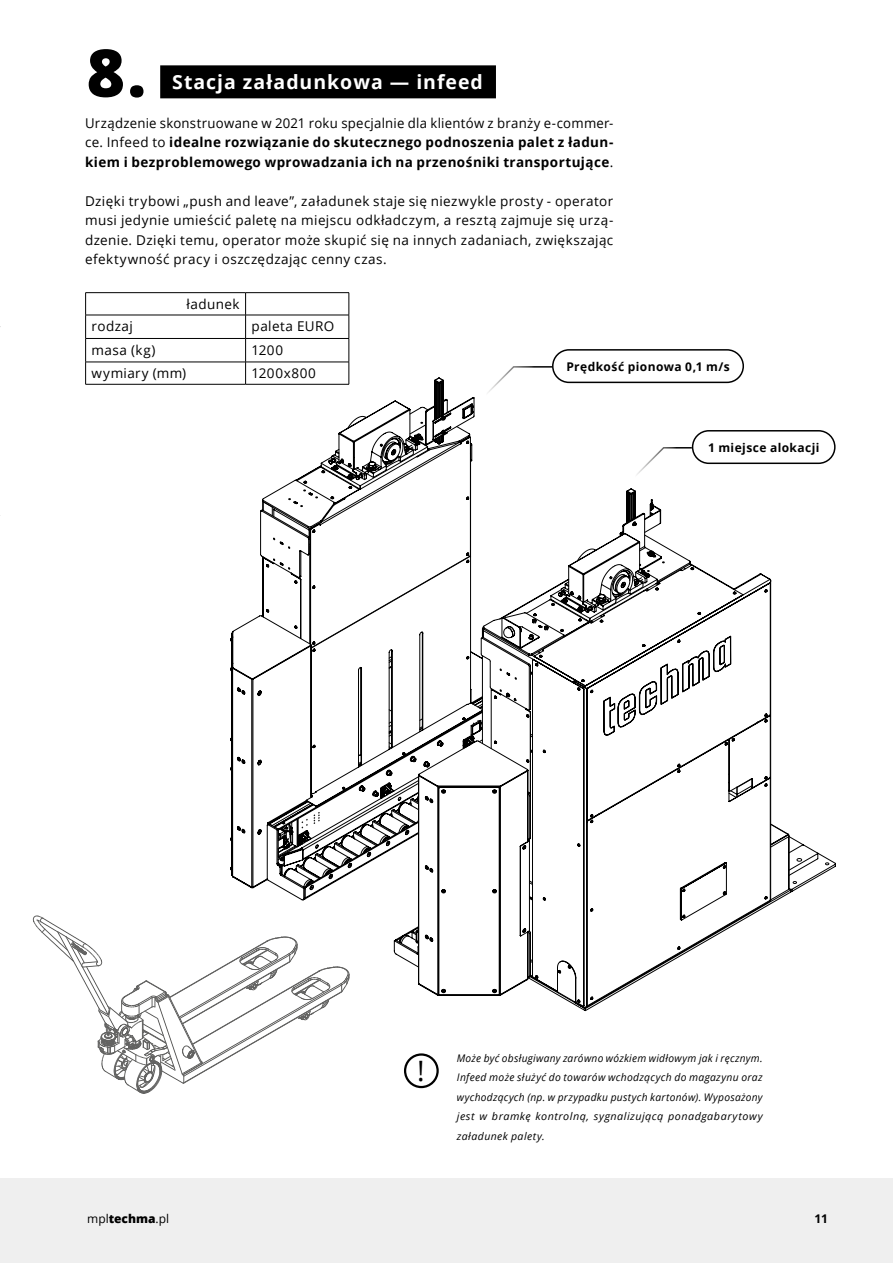
<style>
.page{position:relative;width:893px;height:1263px;background:#fff}
.page>*{position:absolute;margin:0;border:0;box-sizing:border-box;transform-origin:0 0}
.TEKST_ciągły{font:800 65.85px "Open Sans";color:#000}
.w_ramkach{font:28.05px "Open Sans";color:#000}
.nazwa_urzadzenia{font:700 19.5px "Open Sans";letter-spacing:.05em;color:#fff}
.TEKST_ciągły-2{font:13.5px/19.5px "Open Sans";letter-spacing:.03em;color:#000;text-align:justify}
.TEKST_ciągły-3{font:700 13.5px/19.5px "Open Sans";letter-spacing:.03em;color:#000;text-align:justify}
.w_ramkach-2{font:700 12px "Open Sans";letter-spacing:.035em;color:#000}
.t1{font:12px "Open Sans";color:#000}
.ciekawostki{font:italic 10.5px/19.5px "Open Sans";letter-spacing:.045em;color:#000;text-align:justify}
.s1{font-weight:400}
.s2{font-weight:800}
</style>
<div class="page">
<div style="left:0;top:1178px;width:893px;height:85px;background:#efefef"></div>
<div style="left:160px;top:65px;width:336px;height:33px;background:#000"></div>
<div style="left:552px;top:349px;width:192px;height:34px;border:2px solid #000;border-radius:16px"></div>
<hr style="left:85px;top:292px;width:161px;height:1px;background:#000">
<hr style="left:246px;top:292px;width:103px;height:1px;background:#000">
<hr style="left:85px;top:315px;width:161px;height:1px;background:#000">
<hr style="left:246px;top:315px;width:103px;height:1px;background:#000">
<hr style="left:85px;top:338px;width:161px;height:1px;background:#000">
<hr style="left:246px;top:338px;width:103px;height:1px;background:#000">
<hr style="left:85px;top:362px;width:161px;height:1px;background:#000">
<svg style="left:85px;top:293px;width:1px;height:91px"></svg>
<hr style="left:246px;top:362px;width:103px;height:1px;background:#000">
<svg style="left:245px;top:293px;width:1px;height:91px"></svg>
<svg style="left:349px;top:293px;width:1px;height:91px"></svg>
<hr style="left:85px;top:384px;width:161px;height:1px;background:#000">
<hr style="left:246px;top:384px;width:103px;height:1px;background:#000">
<svg style="left:33px;top:915px;width:406px;height:178px"></svg>
<svg style="left:333px;top:436px;width:76px;height:19px"></svg>
<svg style="left:230px;top:455px;width:179px;height:540px"></svg>
<svg style="left:231px;top:615px;width:201px;height:381px"></svg>
<svg style="left:232px;top:488px;width:200px;height:400px"></svg>
<svg style="left:434px;top:365px;width:259px;height:19px"></svg>
<svg style="left:409px;top:380px;width:253px;height:190px"></svg>
<svg style="left:432px;top:397px;width:404px;height:609px"></svg>
<svg style="left:591px;top:636px;width:176px;height:364px"></svg>
<p class="TEKST_ciągły" style="left:86px;top:23px;width:61px">8.</p>
<p class="nazwa_urzadzenia" style="left:172px;top:69px;width:312px">Stacja załadunkowa — infeed</p>
<p class="TEKST_ciągły-3" style="left:85px;top:113px;width:530px"><span class="s1">Urządzenie skonstruowane w 2021 roku specjalnie dla klientów z branży e-commer&shy;ce. Infeed to</span> idealne rozwiązanie do skutecznego podnoszenia palet z ładun&shy;kiem i bezproblemowego wprowadzania ich na przenośniki transportujące<span class="s1">.</span></p>
<p class="TEKST_ciągły-2" style="left:85px;top:191px;width:530px">Dzięki trybowi „push and leave”, załadunek staje się niezwykle prosty - operator musi jedynie umieścić paletę na miejscu odkładczym, a resztą zajmuje się urzą&shy;dzenie. Dzięki temu, operator może skupić się na innych zadaniach, zwiększając efektywność pracy i oszczędzając cenny czas.</p>
<p class="TEKST_ciągły-2" style="left:187px;top:294px;width:55px">ładunek</p>
<p class="TEKST_ciągły-2" style="left:92px;top:316px;width:43px">rodzaj</p>
<p class="TEKST_ciągły-2" style="left:252px;top:316px;width:84px">paleta EURO</p>
<p class="TEKST_ciągły-2" style="left:92px;top:340px;width:65px">masa (kg)</p>
<p class="TEKST_ciągły-2" style="left:252px;top:340px;width:33px">1200</p>
<p class="TEKST_ciągły-2" style="left:92px;top:363px;width:96px">wymiary (mm)</p>
<p class="TEKST_ciągły-2" style="left:252px;top:363px;width:66px">1200x800</p>
<p class="w_ramkach-2" style="left:566px;top:358px;width:165px">Prędkość pionowa 0,1 m/s</p>
<p class="w_ramkach-2" style="left:708px;top:439px;width:113px">1 miejsce alokacji</p>
<p class="w_ramkach" style="left:417px;top:1051px;width:9px">!</p>
<p class="ciekawostki" style="left:457px;top:1048px;width:307px">Może być obsługiwany zarówno wózkiem widłowym jak i ręcznym.<br>Infeed może służyć do towarów wchodzących do magazynu oraz wychodzących (np. w przypadku pustych kartonów). Wyposażony jest w bramkę kontrolną, sygnalizującą ponadgabarytowy załadunek palety.</p>
<p class="t1" style="left:87px;top:1210px;width:84px">mpl<span class="s2">techma</span>.pl</p>
<p class="w_ramkach-2" style="left:814px;top:1210px;width:15px">11</p>
</div>
